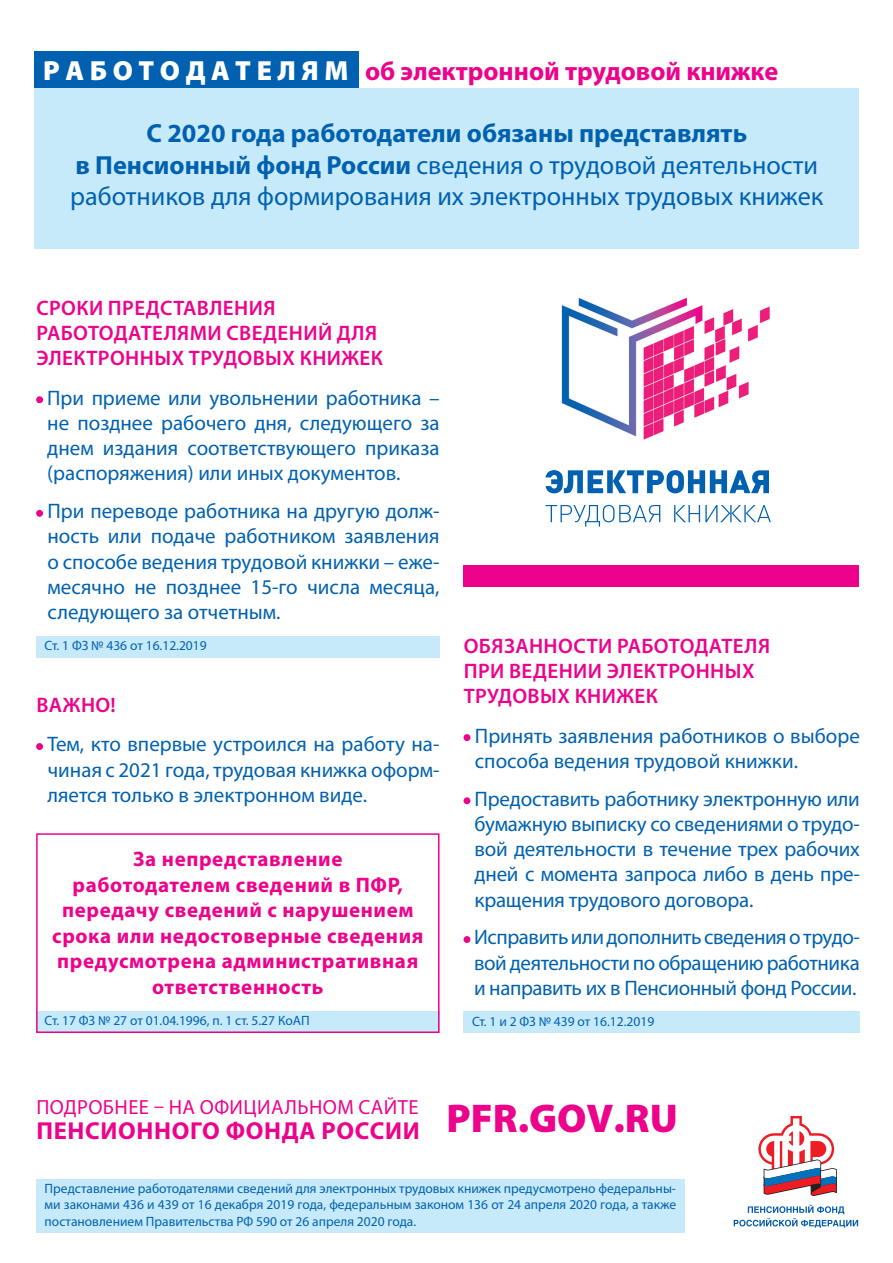
<style>
.page{position:relative;width:893px;height:1263px;background:#fff}
.page>*{position:absolute;margin:0;border:0;box-sizing:border-box;transform-origin:0 0}
.t1{font:26.25px/31.5px "Myriad Pro";color:#0161b0;text-align:center}
.t2{font:700 26.25px "Myriad Pro";color:#ed028c}
.t3{font:700 24.6px "Myriad Pro";letter-spacing:.03em;color:#ed028c}
.t4{font:21px/25.2px "Myriad Pro";color:#0161b0;text-align:justify}
.t5{font:700 21px/25.5px "Myriad Pro";letter-spacing:.03em;color:#ed028c;text-align:center}
.t6{font:600 21px/25.2px "Myriad Pro";letter-spacing:.02em;color:#ed028c}
.t7{font:20.55px "Myriad Pro";letter-spacing:.02em;color:#ed028c}
.t8{font:13.5px/16.5px "Myriad Pro";color:#0161b0;text-align:justify}
.s1{font-weight:900;font-size:27.75px;color:#fff}
.s2{font-weight:700}
</style>
<div class="page">
<div style="left:34px;top:88px;width:824px;height:161px;background:#c6eafa"></div>
<div style="left:34px;top:51px;width:324px;height:37px;background:#0161b0"></div>
<div style="left:36px;top:396px;width:7px;height:7px;background:#ed028c;border-radius:50%"></div>
<div style="left:36px;top:510px;width:7px;height:7px;background:#ed028c;border-radius:50%"></div>
<div style="left:36px;top:636px;width:403px;height:21px;background:#c6eafa"></div>
<div style="left:36px;top:743px;width:7px;height:7px;background:#ed028c;border-radius:50%"></div>
<div style="left:463px;top:566px;width:395px;height:21px;background:#ed028c"></div>
<img style="left:561px;top:297px;width:209px;height:143px">
<svg style="left:545px;top:470px;width:224px;height:23px"></svg>
<svg style="left:545px;top:505px;width:115px;height:22px"></svg>
<svg style="left:674px;top:505px;width:97px;height:17px"></svg>
<div style="left:36px;top:1179px;width:649px;height:53px;background:#c6eafa"></div>
<svg style="left:734px;top:1205px;width:124px;height:23px"></svg>
<svg style="left:758px;top:1116px;width:79px;height:80px"></svg>
<div style="left:463px;top:734px;width:7px;height:7px;background:#ed028c;border-radius:50%"></div>
<div style="left:463px;top:797px;width:7px;height:7px;background:#ed028c;border-radius:50%"></div>
<div style="left:463px;top:936px;width:7px;height:7px;background:#ed028c;border-radius:50%"></div>
<div style="left:463px;top:1012px;width:397px;height:21px;background:#c6eafa"></div>
<div style="left:36px;top:1011px;width:403px;height:21px;background:#c6eafa"></div>
<div style="left:36px;top:833px;width:403px;height:200px;border:2px solid #ed028c"></div>
<p class="t2" style="left:43px;top:61px;width:736px"><span class="s1">Р А Б О Т О Д А Т Е Л Я М</span> об электронной трудовой книжке</p>
<p class="t1" style="left:70px;top:120px;width:754px"><span class="s2">С 2020 года работодатели обязаны представлять<br>в Пенсионный фонд России</span> сведения о трудовой деятельности работников для формирования их электронных трудовых книжек</p>
<p class="t6" style="left:36px;top:297px;width:348px">СРОКИ ПРЕДСТАВЛЕНИЯ<br>РАБОТОДАТЕЛЯМИ СВЕДЕНИЙ ДЛЯ<br>ЭЛЕКТРОННЫХ ТРУДОВЫХ КНИЖЕК</p>
<p class="t4" style="left:47px;top:387px;width:394px">При приеме или увольнении работника – не позднее рабочего дня, следующего за днем издания соответствующего приказа (распоряжения) или иных документов.</p>
<p class="t4" style="left:48px;top:500px;width:393px">При переводе работника на другую долж&shy;ность или подаче работником заявления о способе ведения трудовой книжки – еже&shy;месячно не позднее 15-го числа месяца, следующего за отчетным.</p>
<p class="t8" style="left:45px;top:639px;width:164px">Ст. 1 ФЗ № 436 от 16.12.2019</p>
<p class="t6" style="left:36px;top:694px;width:81px">ВАЖНО!</p>
<p class="t4" style="left:48px;top:733px;width:393px">Тем, кто впервые устроился на работу на&shy;чиная с 2021 года, трудовая книжка оформ&shy;ляется только в электронном виде.</p>
<p class="t5" style="left:52px;top:848px;width:373px">За непредставление работодателем сведений в ПФР, передачу сведений с нарушением срока или недостоверные сведения предусмот рена административная ответственность</p>
<p class="t8" style="left:45px;top:1013px;width:266px">Ст. 17 ФЗ № 27 от 01.04.1996, п. 1 ст. 5.27 КоАП</p>
<p class="t6" style="left:464px;top:635px;width:308px">ОБЯЗАННОСТИ РАБОТОДАТЕЛЯ<br>ПРИ ВЕДЕНИИ ЭЛЕКТРОННЫХ<br>ТРУДОВЫХ КНИЖЕК</p>
<p class="t4" style="left:475px;top:725px;width:386px">Принять заявления работников о выборе способа ведения трудовой книжки.</p>
<p class="t4" style="left:474px;top:788px;width:387px">Предоставить работнику электронную или бумажную выписку со сведениями о трудо&shy;вой деятельности в течение трех рабочих дней с момента запроса либо в день пре&shy;кращения трудового договора.</p>
<p class="t4" style="left:474px;top:926px;width:387px">Исправить или дополнить сведения о трудо&shy;вой деятельности по обращению работника и направить их в Пенсионный фонд России.</p>
<p class="t8" style="left:472px;top:1014px;width:184px">Ст. 1 и 2 ФЗ № 439 от 16.12.2019</p>
<p class="t7" style="left:36px;top:1100px;width:384px">ПОДРОБНЕЕ – НА ОФИЦИАЛЬНОМ САЙТЕ</p>
<p class="t3" style="left:36px;top:1121px;width:643px">ПЕНСИОННОГО ФОНДА РОССИИ <sup>PFR.GOV.RU</sup></p>
<p class="t8" style="left:45px;top:1181px;width:633px">Представление работодателями сведений для электронных трудовых книжек предусмотрено федеральны&shy;ми законами 436 и 439 от 16 декабря 2019 года, федеральным законом 136 от 24 апреля 2020 года, а также постановлением Правительства РФ 590 от 26 апреля 2020 года.</p>
</div>
